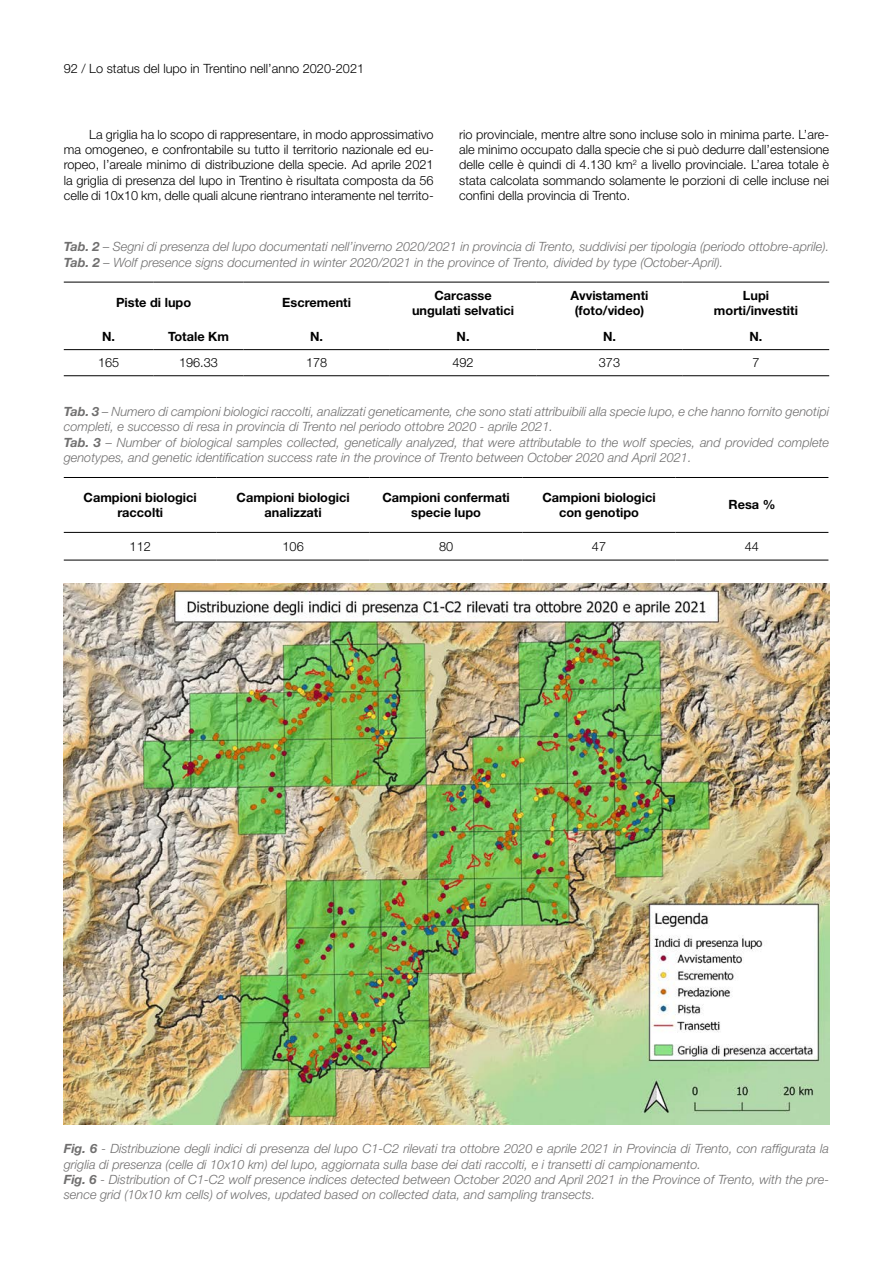
<style>
.page{position:relative;width:893px;height:1263px;background:#fff}
.page>*{position:absolute;margin:0;border:0;box-sizing:border-box;transform-origin:0 0}
.t1{font:italic 300 12.75px/15.3px "Helvetica Neue LT Std";color:#706f6f}
.t2{font:300 12.75px/15.3px "Helvetica Neue LT Std";color:#000;text-align:justify}
.t3{font:700 12.75px/15.3px "Helvetica Neue LT Std";color:#000;text-align:center}
.s1{font-weight:700}
</style>
<div class="page">
<img style="left:64px;top:584px;width:765px;height:541px">
<hr style="left:64px;top:349px;width:90px;height:1px;background:#000">
<hr style="left:154px;top:349px;width:89px;height:1px;background:#000">
<hr style="left:243px;top:349px;width:147px;height:1px;background:#000">
<hr style="left:390px;top:349px;width:146px;height:1px;background:#000">
<hr style="left:536px;top:349px;width:147px;height:1px;background:#000">
<hr style="left:683px;top:349px;width:146px;height:1px;background:#000">
<hr style="left:64px;top:282px;width:90px;height:1px;background:#000">
<hr style="left:154px;top:282px;width:89px;height:1px;background:#000">
<hr style="left:243px;top:282px;width:147px;height:1px;background:#000">
<hr style="left:390px;top:282px;width:146px;height:1px;background:#000">
<hr style="left:536px;top:282px;width:147px;height:1px;background:#000">
<hr style="left:683px;top:282px;width:146px;height:1px;background:#000">
<hr style="left:64px;top:375px;width:90px;height:1px;background:#000">
<hr style="left:154px;top:375px;width:89px;height:1px;background:#000">
<hr style="left:243px;top:375px;width:147px;height:1px;background:#000">
<hr style="left:390px;top:375px;width:146px;height:1px;background:#000">
<hr style="left:536px;top:375px;width:147px;height:1px;background:#000">
<hr style="left:683px;top:375px;width:146px;height:1px;background:#000">
<hr style="left:64px;top:477px;width:153px;height:1px;background:#000">
<hr style="left:217px;top:477px;width:153px;height:1px;background:#000">
<hr style="left:370px;top:477px;width:153px;height:1px;background:#000">
<hr style="left:523px;top:477px;width:152px;height:1px;background:#000">
<hr style="left:675px;top:477px;width:153px;height:1px;background:#000">
<hr style="left:64px;top:532px;width:153px;height:1px;background:#000">
<hr style="left:217px;top:532px;width:153px;height:1px;background:#000">
<hr style="left:370px;top:532px;width:153px;height:1px;background:#000">
<hr style="left:523px;top:532px;width:152px;height:1px;background:#000">
<hr style="left:675px;top:532px;width:153px;height:1px;background:#000">
<hr style="left:64px;top:560px;width:153px;height:1px;background:#000">
<hr style="left:217px;top:560px;width:153px;height:1px;background:#000">
<hr style="left:370px;top:560px;width:153px;height:1px;background:#000">
<hr style="left:523px;top:560px;width:152px;height:1px;background:#000">
<hr style="left:675px;top:560px;width:153px;height:1px;background:#000">
<p class="t2" style="left:64px;top:60px;width:302px">92 / Lo status del lupo in Trentino nell’anno 2020-2021</p>
<p class="t2" style="left:64px;top:126px;width:371px;text-indent:26px">La griglia ha lo scopo di rappresentare, in modo approssimativo ma omogeneo, e confrontabile su tutto il territorio nazionale ed eu&shy;ropeo, l’areale minimo di distribuzione della specie. Ad aprile 2021 la griglia di presenza del lupo in Trentino è risultata composta da 56 celle di 10x10 km, delle quali alcune rientrano interamente nel territo-</p>
<p class="t2" style="left:459px;top:126px;width:371px">rio provinciale, mentre altre sono incluse solo in minima parte. L’are&shy;ale minimo occupato dalla specie che si può dedurre dall’estensione delle celle è quindi di 4.130 km<sup>2</sup> a livello provinciale. L’area totale è stata calcolata sommando solamente le porzioni di celle incluse nei confini della provincia di Trento.</p>
<p class="t1" style="left:64px;top:239px;width:767px"><span class="s1">Tab. 2</span> – Segni di presenza del lupo documentati nell’inverno 2020/2021 in provincia di Trento, suddivisi per tipologia (periodo ottobre-aprile).<br><span class="s1">Tab. 2</span> – Wolf presence signs documented in winter 2020/2021 in the province of Trento, divided by type (October-April).</p>
<p class="t3" style="left:116px;top:295px;width:77px">Piste di lupo</p>
<p class="t3" style="left:282px;top:295px;width:70px">Escrementi</p>
<p class="t3" style="left:412px;top:287px;width:104px">Carcasse ungulati selvatici</p>
<p class="t3" style="left:571px;top:287px;width:79px">Avvistamenti (foto/video)</p>
<p class="t3" style="left:714px;top:287px;width:86px">Lupi morti/investiti</p>
<p class="t3" style="left:102px;top:329px;width:14px">N.</p>
<p class="t3" style="left:168px;top:329px;width:62px">Totale Km</p>
<p class="t3" style="left:310px;top:329px;width:14px">N.</p>
<p class="t3" style="left:457px;top:329px;width:14px">N.</p>
<p class="t3" style="left:603px;top:329px;width:14px">N.</p>
<p class="t3" style="left:749px;top:329px;width:14px">N.</p>
<p class="t2" style="left:98px;top:355px;width:23px">165</p>
<p class="t2" style="left:179px;top:355px;width:40px">196.33</p>
<p class="t2" style="left:306px;top:355px;width:23px">178</p>
<p class="t2" style="left:452px;top:355px;width:23px">492</p>
<p class="t2" style="left:599px;top:355px;width:23px">373</p>
<p class="t2" style="left:752px;top:355px;width:9px">7</p>
<p class="t1" style="left:64px;top:404px;width:767px"><span class="s1">Tab. 3</span> – Numero di campioni biologici raccolti, analizzati geneticamente, che sono stati attribuibili alla specie lupo, e che hanno fornito genotipi completi, e successo di resa in provincia di Trento nel periodo ottobre 2020 - aprile 2021.<br><span class="s1">Tab. 3</span> – Number of biological samples collected, genetically analyzed, that were attributable to the wolf species, and provided complete genotypes, and genetic identification success rate in the province of Trento between October 2020 and April 2021.</p>
<p class="t3" style="left:84px;top:489px;width:115px">Campioni biologici raccolti</p>
<p class="t3" style="left:237px;top:489px;width:115px">Campioni biologici analizzati</p>
<p class="t3" style="left:382px;top:489px;width:129px">Campioni confermati specie lupo</p>
<p class="t3" style="left:542px;top:489px;width:115px">Campioni biologici con genotipo</p>
<p class="t3" style="left:728px;top:497px;width:48px">Resa %</p>
<p class="t2" style="left:130px;top:538px;width:23px">112</p>
<p class="t2" style="left:283px;top:538px;width:23px">106</p>
<p class="t2" style="left:439px;top:538px;width:16px">80</p>
<p class="t2" style="left:592px;top:538px;width:16px">47</p>
<p class="t2" style="left:745px;top:538px;width:16px">44</p>
<p class="t1" style="left:64px;top:1141px;width:767px"><span class="s1">Fig. 6</span> - Distribuzione degli indici di presenza del lupo C1-C2 rilevati tra ottobre 2020 e aprile 2021 in Provincia di Trento, con raffigurata la griglia di presenza (celle di 10x10 km) del lupo, aggiornata sulla base dei dati raccolti, e i transetti di campionamento.<br><span class="s1">Fig. 6</span> - Distribution of C1-C2 wolf presence indices detected between October 2020 and April 2021 in the Province of Trento, with the pre&shy;sence grid (10x10 km cells) of wolves, updated based on collected data, and sampling transects.</p>
</div>
